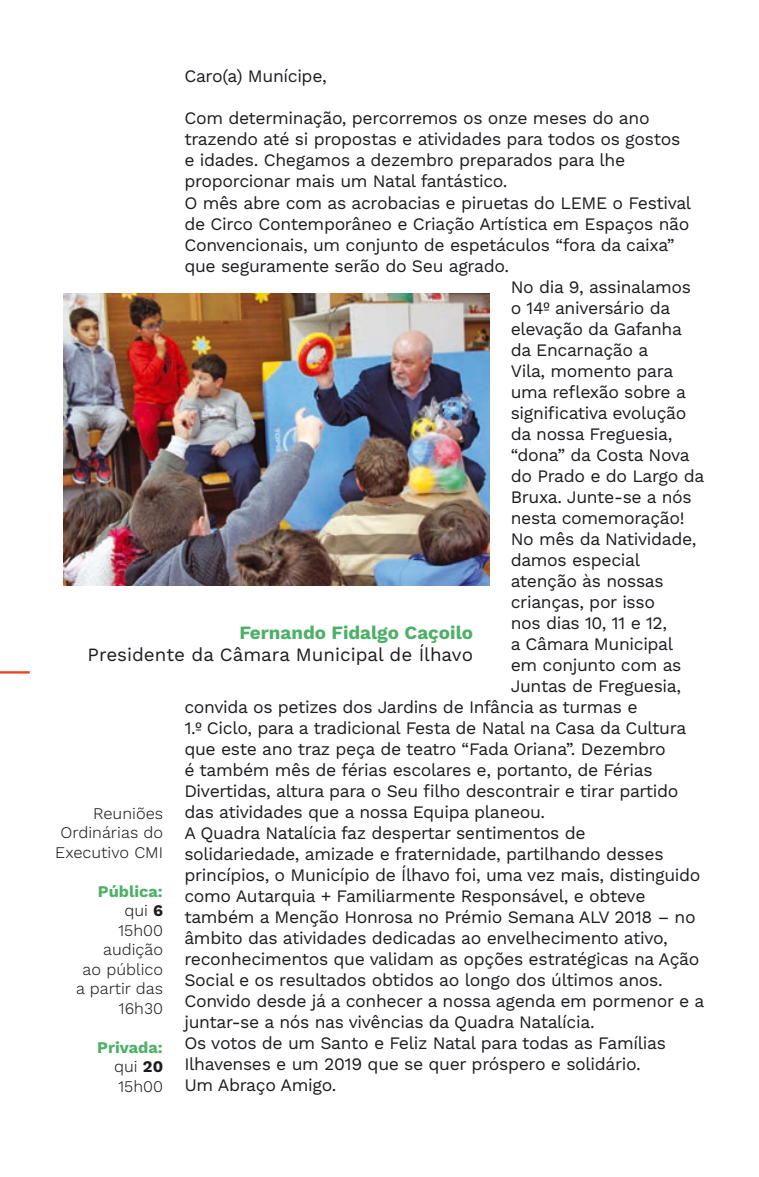
<style>
.page{position:relative;width:759px;height:1177px;background:#fff}
.page>*{position:absolute;margin:0;border:0;box-sizing:border-box;transform-origin:0 0}
.t1{font:18.75px "Work Sans";color:#1b1c20}
.t2{font:700 18.75px "Work Sans";color:#4eb067}
.t3{font:17.5px "Work Sans";letter-spacing:-.02em;color:#1b1c20}
.t4{font:300 16.25px/19.5px "Work Sans";color:#1b1c20;text-align:right}
.t5{font:700 16.25px/19.5px "Work Sans";color:#4eb067;text-align:justify}
.s1{font-weight:700;color:#4eb067}
.s2{font-weight:700}
.s3{font-weight:300;color:#1b1c20}
.s4{color:#1b1c20}
</style>
<div class="page">
<img style="left:64px;top:293px;width:425px;height:292px">
<p class="t3" style="left:184px;top:66px;width:144px">Caro(a) Munícipe,</p>
<p class="t3" style="left:184px;top:108px;width:466px">Com determinação, percorremos os onze meses do ano</p>
<p class="t3" style="left:184px;top:129px;width:497px">trazendo até si propostas e atividades para todos os gostos</p>
<p class="t3" style="left:184px;top:150px;width:442px">e idades. Chegamos a dezembro preparados para lhe</p>
<p class="t3" style="left:184px;top:171px;width:324px">proporcionar mais um Natal fantástico.</p>
<p class="t3" style="left:184px;top:192px;width:508px">O mês abre com as acrobacias e piruetas do LEME o Festival</p>
<p class="t3" style="left:184px;top:213px;width:506px">de Circo Contemporâneo e Criação Artística em Espaços não</p>
<p class="t3" style="left:184px;top:234px;width:491px">Convencionais, um conjunto de espetáculos “fora da caixa”</p>
<p class="t3" style="left:184px;top:255px;width:326px">que seguramente serão do Seu agrado.</p>
<p class="t3" style="left:510px;top:276px;width:182px">No dia 9, assinalamos</p>
<p class="t3" style="left:510px;top:297px;width:161px">o 14º aniversário da</p>
<p class="t3" style="left:510px;top:318px;width:173px">elevação da Gafanha</p>
<p class="t3" style="left:510px;top:339px;width:139px">da Encarnação a</p>
<p class="t3" style="left:510px;top:360px;width:164px">Vila, momento para</p>
<p class="t3" style="left:510px;top:381px;width:177px">uma reflexão sobre a</p>
<p class="t3" style="left:510px;top:402px;width:177px">significativa evolução</p>
<p class="t3" style="left:510px;top:423px;width:163px">da nossa Freguesia,</p>
<p class="t3" style="left:510px;top:444px;width:180px">“dona” da Costa Nova</p>
<p class="t3" style="left:510px;top:465px;width:195px">do Prado e do Largo da</p>
<p class="t3" style="left:510px;top:486px;width:182px">Bruxa. Junte-se a nós</p>
<p class="t3" style="left:510px;top:507px;width:175px">nesta comemoração!</p>
<p class="t3" style="left:510px;top:528px;width:187px">No mês da Natividade,</p>
<p class="t3" style="left:510px;top:549px;width:131px">damos especial</p>
<p class="t3" style="left:510px;top:570px;width:154px">atenção às nossas</p>
<p class="t3" style="left:510px;top:591px;width:146px">crianças, por isso</p>
<p class="t3" style="left:510px;top:612px;width:158px">nos dias 10, 11 e 12,</p>
<p class="t3" style="left:510px;top:633px;width:164px">a Câmara Municipal</p>
<p class="t3" style="left:510px;top:654px;width:172px">em conjunto com as</p>
<p class="t3" style="left:510px;top:675px;width:172px">Juntas de Freguesia,</p>
<p class="t3" style="left:184px;top:696px;width:454px">convida os petizes dos Jardins de Infância as turmas e</p>
<p class="t3" style="left:184px;top:717px;width:503px">1.º Ciclo, para a tradicional Festa de Natal na Casa da Cultura</p>
<p class="t3" style="left:184px;top:738px;width:483px">que este ano traz peça de teatro “Fada Oriana”. Dezembro</p>
<p class="t3" style="left:184px;top:759px;width:469px">é também mês de férias escolares e, portanto, de Férias</p>
<p class="t3" style="left:184px;top:780px;width:495px">Divertidas, altura para o Seu filho descontrair e tirar partido</p>
<p class="t3" style="left:184px;top:801px;width:362px">das atividades que a nossa Equipa planeou.</p>
<p class="t3" style="left:184px;top:822px;width:402px">A Quadra Natalícia faz despertar sentimentos de</p>
<p class="t3" style="left:184px;top:843px;width:480px">solidariedade, amizade e fraternidade, partilhando desses</p>
<p class="t3" style="left:184px;top:864px;width:517px">princípios, o Município de Ílhavo foi, uma vez mais, distinguido</p>
<p class="t3" style="left:184px;top:885px;width:462px">como Autarquia + Familiarmente Responsável, e obteve</p>
<p class="t3" style="left:184px;top:906px;width:512px">também a Menção Honrosa no Prémio Semana ALV 2018 – no</p>
<p class="t3" style="left:184px;top:927px;width:484px">âmbito das atividades dedicadas ao envelhecimento ativo,</p>
<p class="t3" style="left:184px;top:948px;width:516px">reconhecimentos que validam as opções estratégicas na Ação</p>
<p class="t3" style="left:184px;top:969px;width:479px">Social e os resultados obtidos ao longo dos últimos anos.</p>
<p class="t3" style="left:184px;top:990px;width:521px">Convido desde já a conhecer a nossa agenda em pormenor e a</p>
<p class="t3" style="left:184px;top:1011px;width:411px">juntar-se a nós nas vivências da Quadra Natalícia.</p>
<p class="t3" style="left:184px;top:1032px;width:483px">Os votos de um Santo e Feliz Natal para todas as Famílias</p>
<p class="t3" style="left:184px;top:1053px;width:458px">Ilhavenses e um 2019 que se quer próspero e solidário.</p>
<p class="t3" style="left:184px;top:1074px;width:153px">Um Abraço Amigo.</p>
<p class="t2" style="left:239px;top:621px;width:235px">Fernando Fidalgo Caçoilo</p>
<p class="t1" style="left:87px;top:643px;width:387px">Presidente da Câmara Municipal de Ílhavo</p>
<p class="t4" style="left:55px;top:804px;width:109px">Reuniões<br>Ordinárias do<br>Executivo CMI</p>
<p class="t4" style="left:76px;top:882px;width:88px"><span class="s1">Pública: </span>qui <span class="s2">6<br></span>15h00 audição<br>ao público a partir das<br>16h30</p>
<p class="t5" style="left:114px;top:1038px;width:50px;text-indent:-17px">Privada: <span class="s3">qui</span> <span class="s4">20<br></span><span class="s3">15h00</span></p>
</div>
